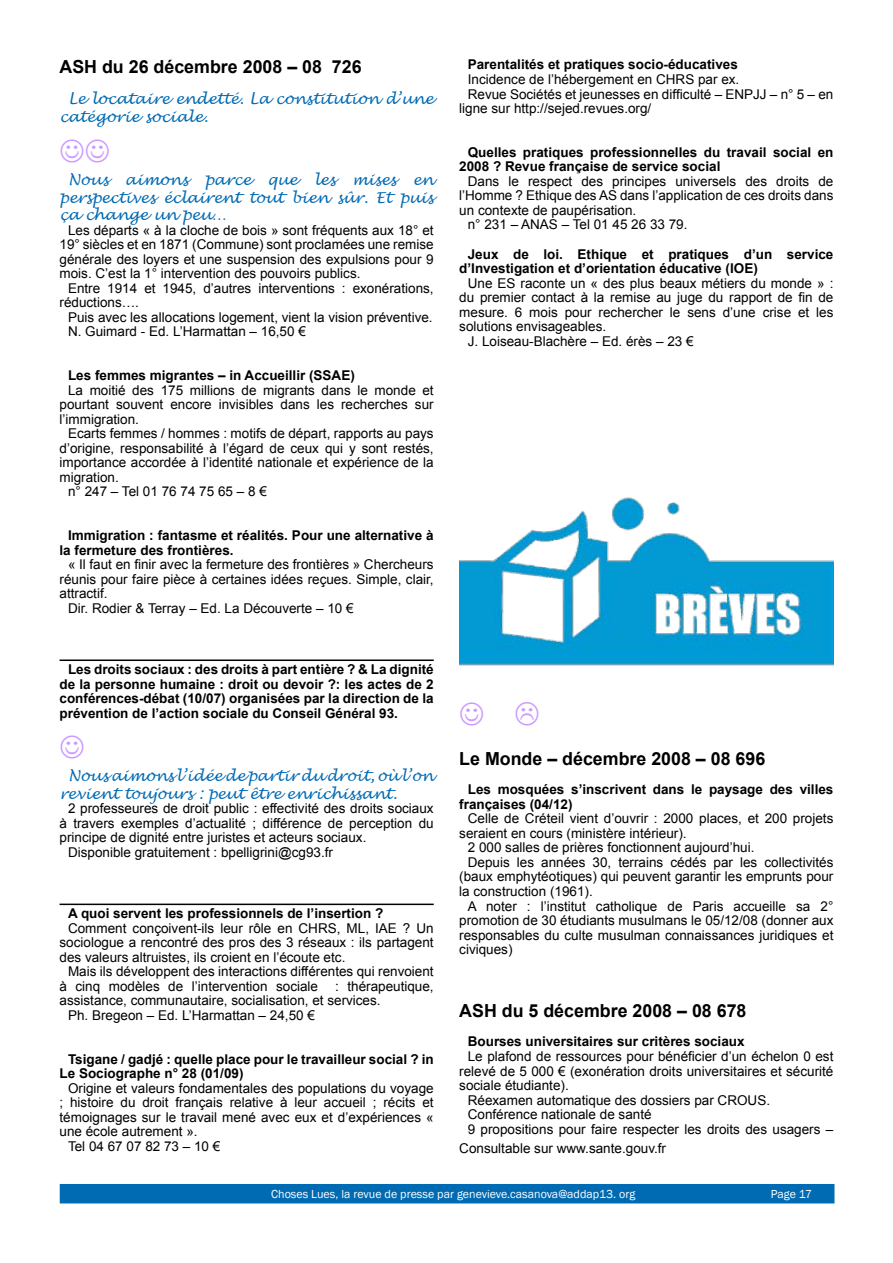
<style>
.page{position:relative;width:893px;height:1263px;background:#fff}
.page>*{position:absolute;margin:0;border:0;box-sizing:border-box;transform-origin:0 0}
.t1{font:700 18px "Arial";color:#000}
.t2{font:italic 15px/17.2px "Lucida Handwriting";color:#006ab3}
.t3{font:13.5px/14.5px "Arial";color:#000;text-align:justify}
.t4{font:700 13.5px/14.5px "Arial";color:#000}
.t5{font:12px "Franklin Gothic";color:#fff}
</style>
<div class="page">
<div style="left:60px;top:1184px;width:774px;height:19px;background:#006ab2"></div>
<hr style="left:60px;top:659px;width:374px;height:2px;background:#000">
<hr style="left:60px;top:903px;width:374px;height:2px;background:#000">
<img style="left:459px;top:497px;width:374px;height:169px">
<h1 class="t1" style="left:60px;top:54px;width:304px">ASH du 26 décembre 2008 – 08 726</h1>
<p class="t2" style="left:60px;top:91px;width:376px;text-indent:9px">Le locataire endetté. La constitution d’une catégorie sociale.</p>
<p class="t2" style="left:60px;top:172px;width:376px;text-align:justify;text-indent:9px">Nous aimons parce que les mises en perspectives éclairent tout bien sûr. Et puis ça change un peu…</p>
<p class="t3" style="left:60px;top:223px;width:376px;text-indent:9px">Les départs « à la cloche de bois » sont fréquents aux 18° et 19° siècles et en 1871 (Commune) sont proclamées une remise générale des loyers et une suspension des expulsions pour 9 mois. C’est la 1° intervention des pouvoirs publics.</p>
<p class="t3" style="left:60px;top:281px;width:376px;text-indent:9px">Entre 1914 et 1945, d’autres interventions : exonérations, réductions….</p>
<p class="t3" style="left:68px;top:310px;width:366px">Puis avec les allocations logement, vient la vision préventive.<br>N. Guimard - Ed. L’Harmattan – 16,50 €</p>
<p class="t4" style="left:68px;top:368px;width:288px">Les femmes migrantes – in Accueillir (SSAE)</p>
<p class="t3" style="left:60px;top:383px;width:376px;text-indent:9px">La moitié des 175 millions de migrants dans le monde et pourtant souvent encore invisibles dans les recherches sur l’immigration.</p>
<p class="t3" style="left:68px;top:426px;width:367px">Ecarts femmes / hommes : motifs de départ, rapports au pays</p>
<p class="t3" style="left:60px;top:441px;width:376px">d’origine, responsabilité à l’égard de ceux qui y sont restés,</p>
<p class="t3" style="left:60px;top:455px;width:376px">importance accordée à l’identité nationale et expérience de la</p>
<p class="t3" style="left:60px;top:470px;width:61px">migration.</p>
<p class="t3" style="left:68px;top:485px;width:200px">n° 247 – Tel 01 76 74 75 65 – 8 €</p>
<p class="t4" style="left:60px;top:529px;width:376px;text-indent:9px">Immigration : fantasme et réalités. Pour une alternative à la fermeture des frontières.</p>
<p class="t3" style="left:68px;top:557px;width:367px">« Il faut en finir avec la fermeture des frontières » Chercheurs</p>
<p class="t3" style="left:60px;top:572px;width:376px">réunis pour faire pièce à certaines idées reçues. Simple, clair,</p>
<p class="t3" style="left:60px;top:586px;width:50px">attractif.</p>
<p class="t3" style="left:68px;top:601px;width:287px">Dir. Rodier &amp; Terray – Ed. La Découverte – 10 €</p>
<p class="t4" style="left:60px;top:662px;width:376px;text-align:justify;text-indent:9px">Les droits sociaux : des droits à part entière ? &amp; La dignité de la personne humaine : droit ou devoir ?: les actes de 2 conférences-débat (10/07) organisées par la direction de la prévention de l’action sociale du Conseil Général 93.</p>
<p class="t2" style="left:60px;top:768px;width:376px;text-indent:9px">Nous aimons l’idée de partir du droit, où l’on revient toujours : peut être enrichissant.</p>
<p class="t3" style="left:68px;top:801px;width:367px">2 professeures de droit public : effectivité des droits sociaux</p>
<p class="t3" style="left:60px;top:816px;width:376px">à travers exemples d’actualité ; différence de perception du</p>
<p class="t3" style="left:60px;top:830px;width:308px">principe de dignité entre juristes et acteurs sociaux.</p>
<p class="t3" style="left:68px;top:845px;width:267px">Disponible gratuitement : bpelligrini@cg93.fr</p>
<p class="t4" style="left:68px;top:906px;width:317px">A quoi servent les professionnels de l’insertion ?</p>
<p class="t3" style="left:60px;top:921px;width:376px;text-indent:9px">Comment conçoivent-ils leur rôle en CHRS, ML, IAE ? Un sociologue a rencontré des pros des 3 réseaux : ils partagent des valeurs altruistes, ils croient en l’écoute etc.</p>
<p class="t3" style="left:60px;top:964px;width:376px;text-indent:9px">Mais ils développent des interactions différentes qui renvoient à cinq modèles de l’intervention sociale</p>
<p class="t3" style="left:335px;top:979px;width:100px">: thérapeutique,</p>
<p class="t3" style="left:60px;top:993px;width:323px">assistance, communautaire, socialisation, et services.</p>
<p class="t3" style="left:68px;top:1008px;width:248px">Ph. Bregeon – Ed. L’Harmattan – 24,50 €</p>
<p class="t4" style="left:60px;top:1052px;width:376px;text-indent:9px">Tsigane / gadjé : quelle place pour le travailleur social ? in<br>Le Sociographe n° 28 (01/09)</p>
<p class="t3" style="left:68px;top:1081px;width:367px">Origine et valeurs fondamentales des populations du voyage</p>
<p class="t3" style="left:60px;top:1095px;width:376px">; histoire du droit français relative à leur accueil ; récits et</p>
<p class="t3" style="left:60px;top:1110px;width:376px">témoignages sur le travail mené avec eux et d’expériences «</p>
<p class="t3" style="left:60px;top:1124px;width:140px">une école autrement ».</p>
<p class="t3" style="left:68px;top:1139px;width:154px">Tel 04 67 07 82 73 – 10 €</p>
<p class="t4" style="left:468px;top:58px;width:272px">Parentalités et pratiques socio-éducatives</p>
<p class="t3" style="left:468px;top:72px;width:273px">Incidence de l’hébergement en CHRS par ex.</p>
<p class="t3" style="left:468px;top:87px;width:367px">Revue Sociétés et jeunesses en difficulté – ENPJJ – n° 5 – en</p>
<p class="t3" style="left:459px;top:101px;width:194px">ligne sur http://sejed.revues.org/</p>
<p class="t4" style="left:459px;top:145px;width:376px;text-indent:9px">Quelles pratiques professionnelles du travail social en<br>2008 ? Revue française de service social</p>
<p class="t3" style="left:468px;top:174px;width:367px">Dans le respect des principes universels des droits de</p>
<p class="t3" style="left:459px;top:188px;width:376px">l’Homme ? Ethique des AS dans l’application de ces droits dans</p>
<p class="t3" style="left:459px;top:203px;width:179px">un contexte de paupérisation.</p>
<p class="t3" style="left:468px;top:218px;width:221px">n° 231 – ANAS – Tel 01 45 26 33 79.</p>
<p class="t4" style="left:459px;top:247px;width:376px;text-indent:9px">Jeux de loi. Ethique et pratiques d’un service d’Investigation et d’orientation éducative (IOE)</p>
<p class="t3" style="left:468px;top:276px;width:367px">Une ES raconte un « des plus beaux métiers du monde » :</p>
<p class="t3" style="left:459px;top:290px;width:376px">du premier contact à la remise au juge du rapport de fin de</p>
<p class="t3" style="left:459px;top:305px;width:376px">mesure. 6 mois pour rechercher le sens d’une crise et les</p>
<p class="t3" style="left:459px;top:319px;width:149px">solutions envisageables.</p>
<p class="t3" style="left:468px;top:334px;width:227px">J. Loiseau-Blachère – Ed. érès – 23 €</p>
<h1 class="t1" style="left:459px;top:747px;width:308px">Le Monde – décembre 2008 – 08 696</h1>
<p class="t4" style="left:459px;top:782px;width:376px;text-indent:9px">Les mosquées s’inscrivent dans le paysage des villes françaises (04/12)</p>
<p class="t3" style="left:468px;top:811px;width:367px">Celle de Créteil vient d’ouvrir : 2000 places, et 200 projets</p>
<p class="t3" style="left:459px;top:826px;width:229px">seraient en cours (ministère intérieur).</p>
<p class="t3" style="left:468px;top:840px;width:288px">2 000 salles de prières fonctionnent aujourd’hui.</p>
<p class="t3" style="left:468px;top:855px;width:367px">Depuis les années 30, terrains cédés par les collectivités</p>
<p class="t3" style="left:459px;top:869px;width:376px">(baux emphytéotiques) qui peuvent garantir les emprunts pour</p>
<p class="t3" style="left:459px;top:884px;width:135px">la construction (1961).</p>
<p class="t3" style="left:468px;top:899px;width:367px">A noter : l’institut catholique de Paris accueille sa 2°</p>
<p class="t3" style="left:459px;top:913px;width:376px">promotion de 30 étudiants musulmans le 05/12/08 (donner aux</p>
<p class="t3" style="left:459px;top:928px;width:376px">responsables du culte musulman connaissances juridiques et</p>
<p class="t3" style="left:459px;top:942px;width:55px">civiques)</p>
<h1 class="t1" style="left:459px;top:999px;width:289px">ASH du 5 décembre 2008 – 08 678</h1>
<p class="t4" style="left:468px;top:1035px;width:278px">Bourses universitaires sur critères sociaux</p>
<p class="t3" style="left:468px;top:1049px;width:367px">Le plafond de ressources pour bénéficier d’un échelon 0 est</p>
<p class="t3" style="left:459px;top:1064px;width:376px">relevé de 5 000 € (exonération droits universitaires et sécurité</p>
<p class="t3" style="left:459px;top:1078px;width:111px">sociale étudiante).</p>
<p class="t3" style="left:468px;top:1093px;width:304px">Réexamen automatique des dossiers par CROUS.</p>
<p class="t3" style="left:468px;top:1107px;width:185px">Conférence nationale de santé</p>
<p class="t3" style="left:468px;top:1122px;width:367px">9 propositions pour faire respecter les droits des usagers –</p>
<p class="t3" style="left:459px;top:1141px;width:208px">Consultable sur www.sante.gouv.fr</p>
<p class="t5" style="left:271px;top:1187px;width:366px">Choses Lues, la revue de presse par genevieve.casanova@addap13. org</p>
<p class="t5" style="left:771px;top:1187px;width:43px">Page 17</p>
</div>
